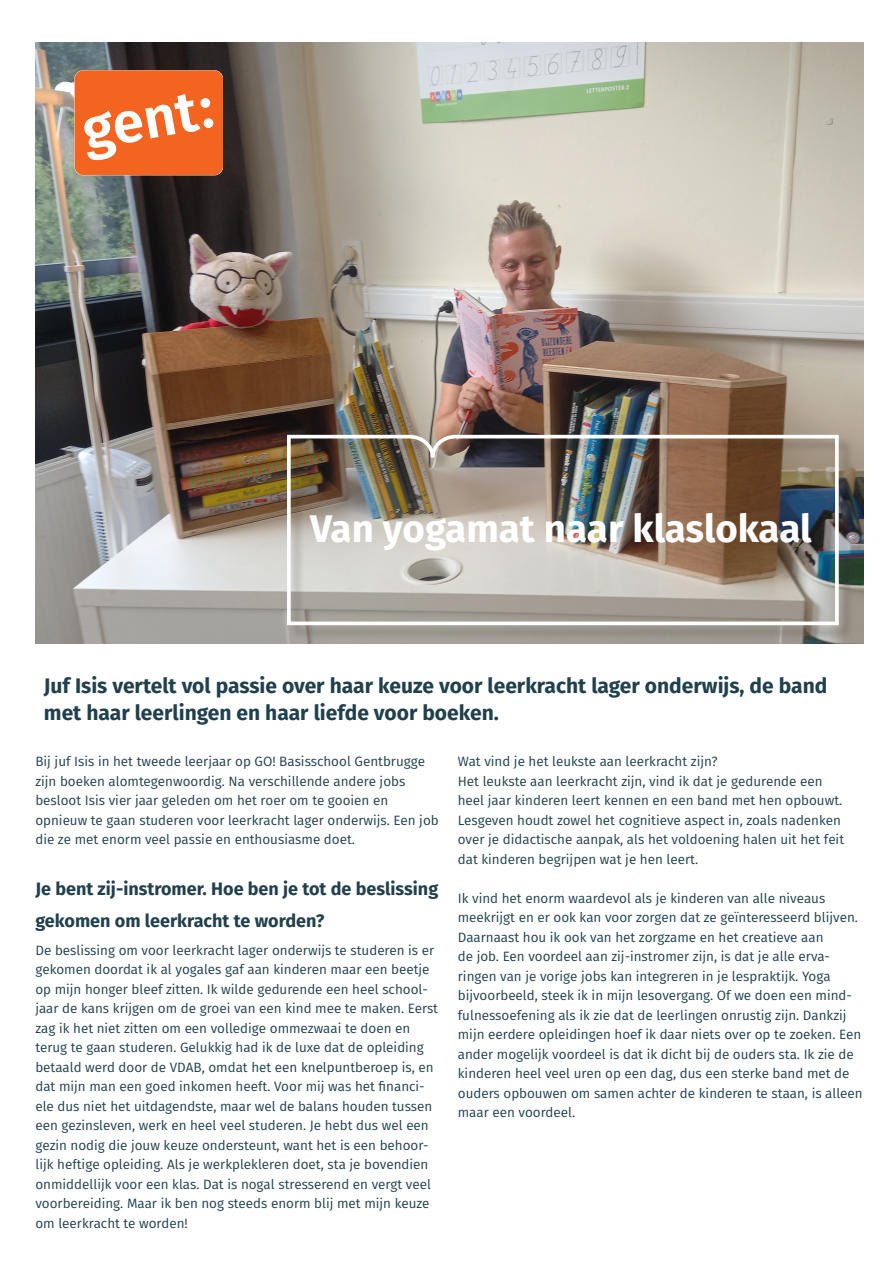
<style>
.page{position:relative;width:893px;height:1263px;background:#fff}
.page>*{position:absolute;margin:0;border:0;box-sizing:border-box;transform-origin:0 0}
.Titel_nl{font:700 38.4px "Fira Sans";letter-spacing:-.005em;color:#fff}
.Titel_nl-2{font:700 21px/27px "Fira Sans";color:#20404d}
.Subtitel{font:700 18px/31.5px "Fira Sans";color:#20404d}
.Body_nl{font:13.5px/19.5px "Fira Sans";color:#20404d}
</style>
<div class="page">
<img style="left:35px;top:43px;width:828px;height:601px">
<svg style="left:74px;top:70px;width:149px;height:105px;background:#f37c44"></svg>
<div style="left:289px;top:437px;width:565px;height:203px;background:#231f20;opacity:.26"></div>
<img style="left:285px;top:433px;width:555px;height:194px">
<p class="Titel_nl" style="left:310px;top:497px;width:503px">Van yogamat naar klaslokaal</p>
<p class="Titel_nl-2" style="left:44px;top:670px;width:785px">Juf Isis vertelt vol passie over haar keuze voor leerkracht lager onderwijs, de band met haar leerlingen en haar liefde voor boeken.</p>
<p class="Body_nl" style="left:35px;top:752px;width:405px">Bij juf Isis in het tweede leerjaar op GO! Basisschool Gentbrugge zijn boeken alomtegenwoordig. Na verschillende andere jobs besloot Isis vier jaar geleden om het roer om te gooien en opnieuw te gaan studeren voor leerkracht lager onderwijs. Een job die ze met enorm veel passie en enthousiasme doet.</p>
<p class="Subtitel" style="left:35px;top:872px;width:404px">Je bent zij-instromer. Hoe ben je tot de beslissing gekomen om leerkracht te worden?</p>
<p class="Body_nl" style="left:35px;top:940px;width:404px">De beslissing om voor leerkracht lager onderwijs te studeren is er gekomen doordat ik al yogales gaf aan kinderen maar een beetje op mijn honger bleef zitten. Ik wilde gedurende een heel school&shy;jaar de kans krijgen om de groei van een kind mee te maken. Eerst zag ik het niet zitten om een volledige ommezwaai te doen en terug te gaan studeren. Gelukkig had ik de luxe dat de opleiding betaald werd door de VDAB, omdat het een knelpuntberoep is, en dat mijn man een goed inkomen heeft. Voor mij was het financi&shy;ële dus niet het uitdagendste, maar wel de balans houden tussen een gezinsleven, werk en heel veel studeren. Je hebt dus wel een gezin nodig die jouw keuze ondersteunt, want het is een behoor&shy;lijk heftige opleiding. Als je werkplekleren doet, sta je bovendien onmiddellijk voor een klas. Dat is nogal stresserend en vergt veel voorbereiding. Maar ik ben nog steeds enorm blij met mijn keuze om leerkracht te worden!</p>
<p class="Body_nl" style="left:458px;top:752px;width:261px">Wat vind je het leukste aan leerkracht zijn?</p>
<p class="Body_nl" style="left:458px;top:771px;width:388px">Het leukste aan leerkracht zijn, vind ik dat je gedurende een heel jaar kinderen leert kennen en een band met hen opbouwt.<br>Lesgeven houdt zowel het cognitieve aspect in, zoals nadenken over je didactische aanpak, als het voldoening halen uit het feit dat kinderen begrijpen wat je hen leert.</p>
<p class="Body_nl" style="left:458px;top:888px;width:406px">Ik vind het enorm waardevol als je kinderen van alle niveaus meekrijgt en er ook kan voor zorgen dat ze geïnteresseerd blijven.<br>Daarnaast hou ik ook van het zorgzame en het creatieve aan<br>de job. Een voordeel aan zij-instromer zijn, is dat je alle erva&shy;ringen van je vorige jobs kan integreren in je lespraktijk. Yoga bijvoorbeeld, steek ik in mijn lesovergang. Of we doen een mind&shy;fulnessoefening als ik zie dat de leerlingen onrustig zijn. Dankzij mijn eerdere opleidingen hoef ik daar niets over op te zoeken. Een ander mogelijk voordeel is dat ik dicht bij de ouders sta. Ik zie de kinderen heel veel uren op een dag, dus een sterke band met de ouders opbouwen om samen achter de kinderen te staan, is alleen maar een voordeel.</p>
</div>
